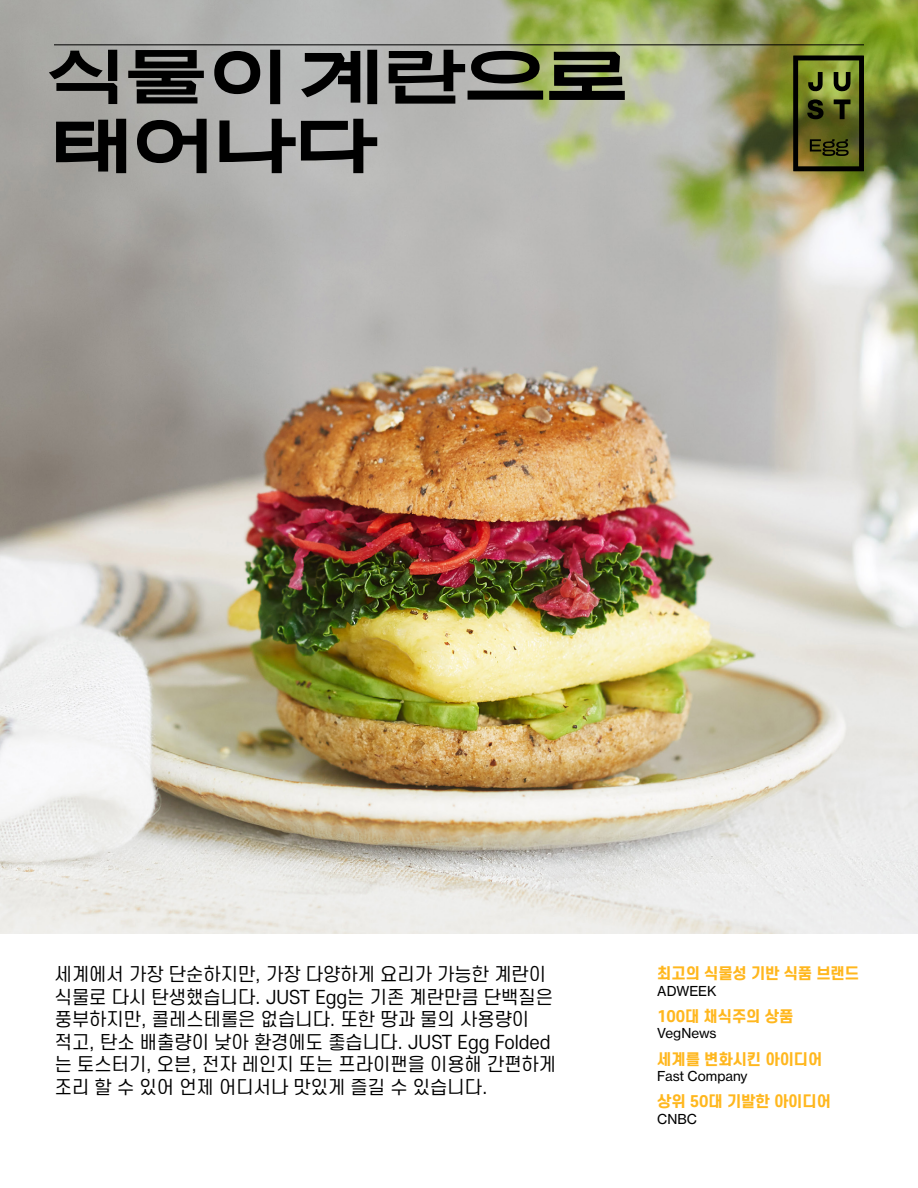
<style>
.page{position:relative;width:918px;height:1188px;background:#fff}
.page>*{position:absolute;margin:0;border:0;box-sizing:border-box;transform-origin:0 0}
.t1{font:60px/69px "Sharp Grotesk KO Beta Medium 25";letter-spacing:-.04em;color:#000}
.t2{font:18px/22.5px "S Core Dream 4";color:#000}
.t3{font:800 15px "S Core Dream 7";letter-spacing:-.01em;color:#ffb71e}
.t4{font:13.5px "Haas Grot Text R 55 Roman";color:#000}
</style>
<div class="page">
<img style="left:0;top:0;width:918px;height:933px">
<hr style="left:54px;top:44px;width:810px;height:1px;background:#000">
<svg style="left:793px;top:56px;width:71px;height:115px;background:#4f541b"></svg>
<h1 class="t1" style="left:43px;top:36px;width:588px">식물이 계란으로 태어나다</h1>
<p class="t2" style="left:55px;top:963px;width:503px">세계에서 가장 단순하지만, 가장 다양하게 요리가 가능한 계란이 식물로 다시 탄생했습니다. JUST Egg는 기존 계란만큼 단백질은 풍부하지만, 콜레스테롤은 없습니다. 또한 땅과 물의 사용량이 적고, 탄소 배출량이 낮아 환경에도 좋습니다. JUST Egg Folded 는 토스터기, 오븐, 전자 레인지 또는 프라이팬을 이용해 간편하게 조리 할 수 있어 언제 어디서나 맛있게 즐길 수 있습니다.</p>
<p class="t3" style="left:657px;top:963px;width:204px">최고의 식물성 기반 식품 브랜드</p>
<p class="t4" style="left:657px;top:982px;width:61px">ADWEEK</p>
<p class="t3" style="left:657px;top:1005px;width:138px">100대 채식주의 상품</p>
<p class="t4" style="left:657px;top:1025px;width:61px">VegNews</p>
<p class="t3" style="left:657px;top:1048px;width:167px">세계를 변화시킨 아이디어</p>
<p class="t4" style="left:657px;top:1068px;width:92px">Fast Company</p>
<p class="t3" style="left:657px;top:1091px;width:175px">상위 50대 기발한 아이디어</p>
<p class="t4" style="left:657px;top:1111px;width:41px">CNBC</p>
</div>
